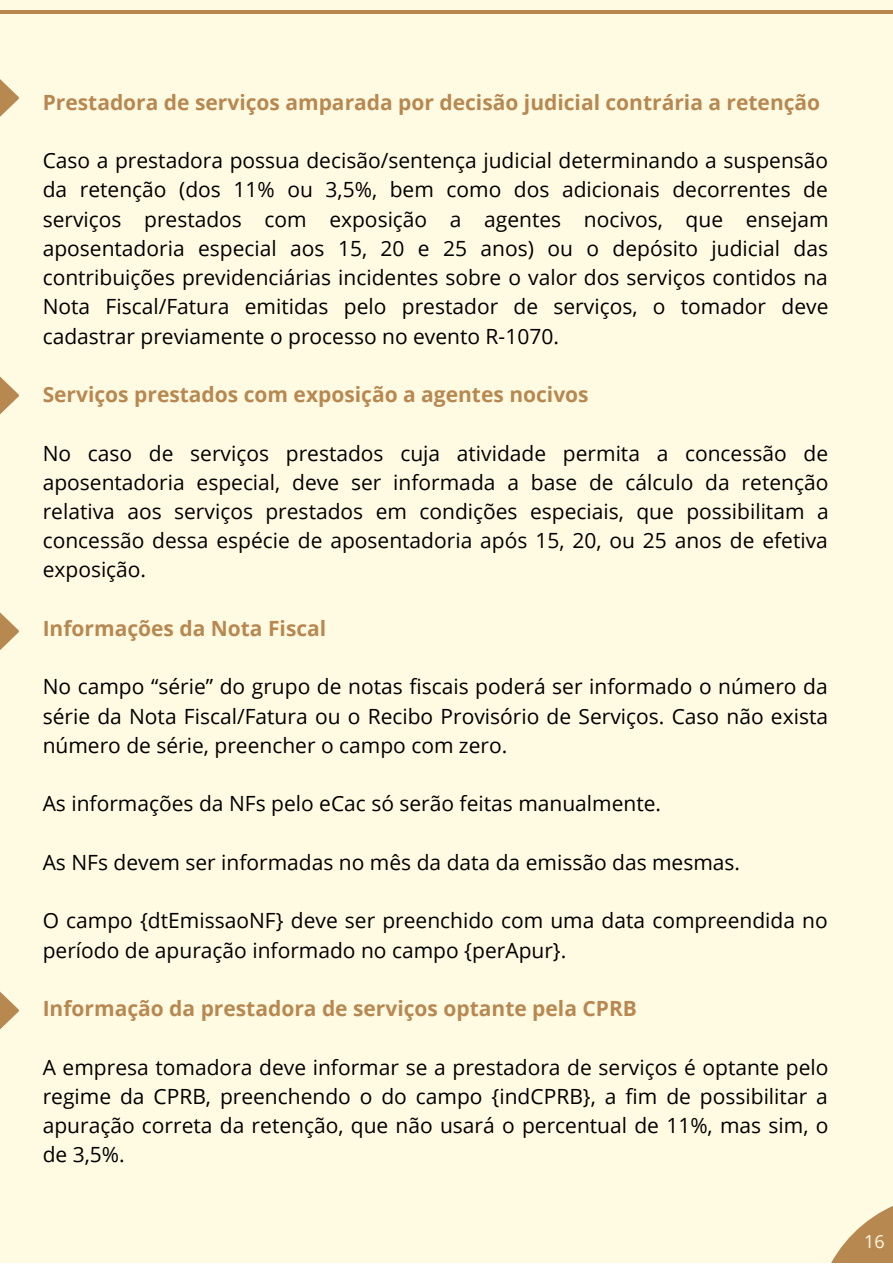
<style>
.page{position:relative;width:893px;height:1264px;background:#fff}
.page>*{position:absolute;margin:0;border:0;box-sizing:border-box;transform-origin:0 0}
.t1{font:21px/29.2px "Open Sans";color:#000;text-align:justify}
.t2{font:700 21px "Open Sans";color:#b88851}
.t3{font:18px "Open Sans";color:#fffbe3}
</style>
<div class="page">
<div style="left:0;top:0;width:892px;height:1262px;background:#fffbe3"></div>
<hr style="left:0;top:10px;width:892px;height:4px;background:#b88851">
<svg style="left:831px;top:1206px;width:61px;height:56px"></svg>
<svg style="left:0;top:991px;width:19px;height:39px"></svg>
<svg style="left:0;top:612px;width:19px;height:38px"></svg>
<svg style="left:0;top:376px;width:19px;height:39px"></svg>
<svg style="left:0;top:79px;width:19px;height:38px"></svg>
<p class="t2" style="left:43px;top:87px;width:779px">Prestadora de serviços amparada por decisão judicial contrária a retenção</p>
<p class="t1" style="left:43px;top:145px;width:787px">Caso a prestadora possua decisão/sentença judicial determinando a suspensão da retenção (dos 11% ou 3,5%, bem como dos adicionais decorrentes de serviços prestados com exposição a agentes nocivos, que ensejam aposentadoria especial aos 15, 20 e 25 anos) ou o depósito judicial das contribuições previdenciárias incidentes sobre o valor dos serviços contidos na Nota Fiscal/Fatura emitidas pelo prestador de serviços, o tomador deve cadastrar previamente o processo no evento R-1070.</p>
<p class="t2" style="left:43px;top:379px;width:547px">Serviços prestados com exposição a agentes nocivos</p>
<p class="t1" style="left:43px;top:438px;width:787px">No caso de serviços prestados cuja atividade permita a concessão de aposentadoria especial, deve ser informada a base de cálculo da retenção relativa aos serviços prestados em condições especiais, que possibilitam a concessão dessa espécie de aposentadoria após 15, 20, ou 25 anos de efetiva exposição.</p>
<p class="t2" style="left:43px;top:613px;width:285px">Informações da Nota Fiscal</p>
<p class="t1" style="left:43px;top:671px;width:786px">No campo “série” do grupo de notas fiscais poderá ser informado o número da série da Nota Fiscal/Fatura ou o Recibo Provisório de Serviços. Caso não exista número de série, preencher o campo com zero.</p>
<p class="t1" style="left:43px;top:788px;width:620px">As informações da NFs pelo eCac só serão feitas manualmente.</p>
<p class="t1" style="left:43px;top:847px;width:699px">As NFs devem ser informadas no mês da data da emissão das mesmas.</p>
<p class="t1" style="left:43px;top:905px;width:786px">O campo {dtEmissaoNF} deve ser preenchido com uma data compreendida no período de apuração informado no campo {perApur}.</p>
<p class="t2" style="left:43px;top:993px;width:595px">Informação da prestadora de serviços optante pela CPRB</p>
<p class="t1" style="left:43px;top:1051px;width:787px">A empresa tomadora deve informar se a prestadora de serviços é optante pelo regime da CPRB, preenchendo o do campo {indCPRB}, a fim de possibilitar a apuração correta da retenção, que não usará o percentual de 11%, mas sim, o de 3,5%.</p>
<p class="t3" style="left:864px;top:1228px;width:22px">16</p>
</div>
